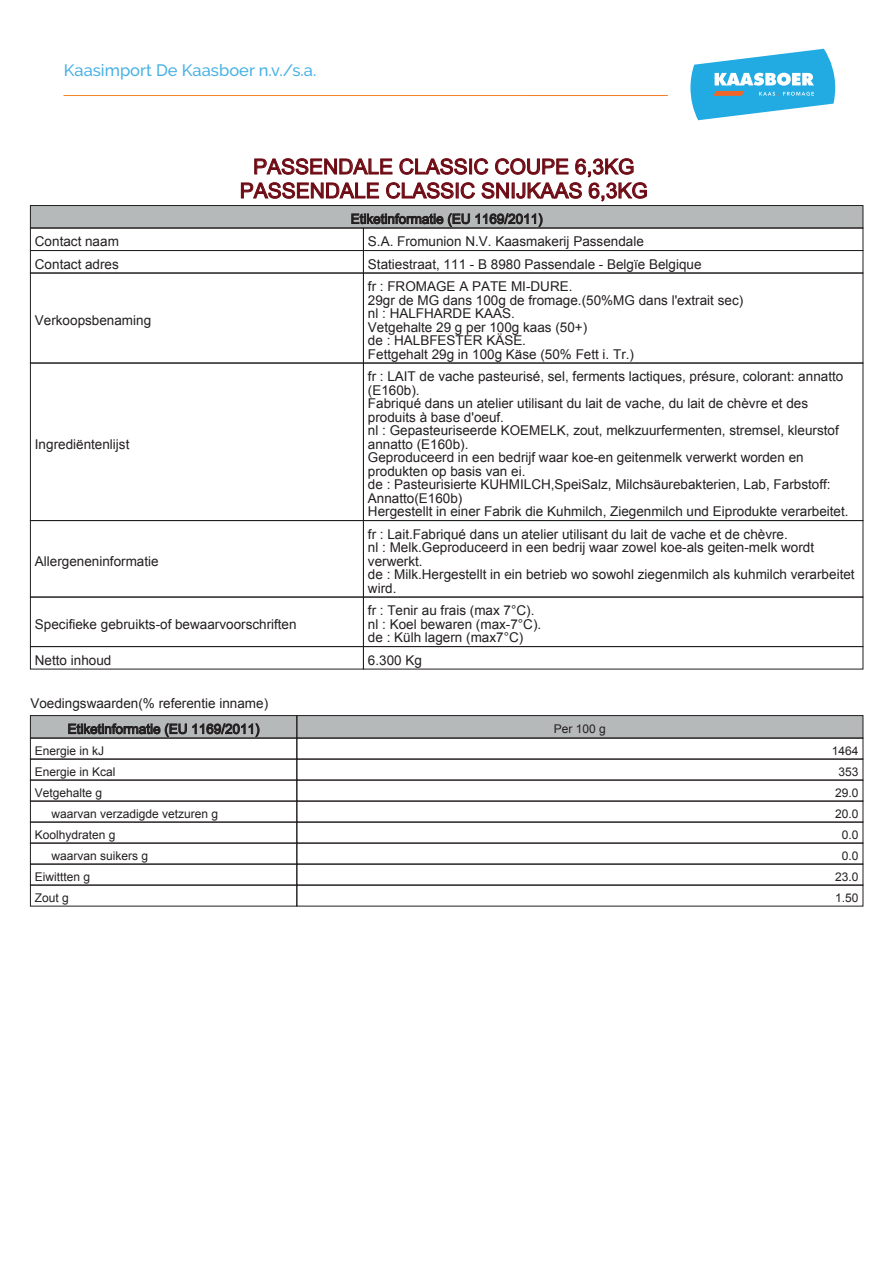
<style>
.page{position:relative;width:893px;height:1263px;background:#fff}
.page>*{position:absolute;margin:0;border:0;box-sizing:border-box;transform-origin:0 0}
.t1{font:21px/24px "Arial";color:#6d0a13;text-align:center}
.t2{font:500 16.5px "Raleway";color:#49b1e4}
.t3{font:13.5px/13.5px "Arial";color:#231f20}
.t4{font:12px "Arial";color:#231f20}
</style>
<div class="page">
<svg style="left:690px;top:49px;width:145px;height:71px"></svg>
<svg style="left:241px;top:158px;width:406px;height:44px"></svg>
<div style="left:30px;top:206px;width:833px;height:22px;background:#b6b9b9"></div>
<div style="left:30px;top:205px;width:833px;height:23px;border:1px solid #231f20"></div>
<div style="left:30px;top:228px;width:334px;height:23px;border:1px solid #231f20"></div>
<div style="left:363px;top:228px;width:500px;height:23px;border:1px solid #231f20"></div>
<div style="left:30px;top:250px;width:334px;height:23px;border:1px solid #231f20"></div>
<div style="left:363px;top:250px;width:500px;height:23px;border:1px solid #231f20"></div>
<div style="left:30px;top:273px;width:334px;height:90px;border:1px solid #231f20"></div>
<div style="left:363px;top:273px;width:500px;height:90px;border:1px solid #231f20"></div>
<div style="left:30px;top:363px;width:334px;height:158px;border:1px solid #231f20"></div>
<div style="left:363px;top:363px;width:500px;height:158px;border:1px solid #231f20"></div>
<div style="left:30px;top:520px;width:334px;height:77px;border:1px solid #231f20"></div>
<div style="left:363px;top:520px;width:500px;height:77px;border:1px solid #231f20"></div>
<div style="left:30px;top:597px;width:334px;height:50px;border:1px solid #231f20"></div>
<div style="left:363px;top:597px;width:500px;height:50px;border:1px solid #231f20"></div>
<div style="left:30px;top:646px;width:334px;height:23px;border:1px solid #231f20"></div>
<div style="left:363px;top:646px;width:500px;height:23px;border:1px solid #231f20"></div>
<svg style="left:351px;top:213px;width:192px;height:14px"></svg>
<div style="left:30px;top:716px;width:267px;height:22px;background:#b6b9b9"></div>
<div style="left:297px;top:716px;width:566px;height:22px;background:#b6b9b9"></div>
<div style="left:30px;top:715px;width:267px;height:23px;border:1px solid #231f20"></div>
<div style="left:296px;top:715px;width:567px;height:23px;border:1px solid #231f20"></div>
<div style="left:30px;top:738px;width:267px;height:21px;border:1px solid #231f20"></div>
<div style="left:296px;top:738px;width:567px;height:21px;border:1px solid #231f20"></div>
<div style="left:30px;top:759px;width:267px;height:21px;border:1px solid #231f20"></div>
<div style="left:296px;top:759px;width:567px;height:21px;border:1px solid #231f20"></div>
<div style="left:30px;top:780px;width:267px;height:21px;border:1px solid #231f20"></div>
<div style="left:296px;top:780px;width:567px;height:21px;border:1px solid #231f20"></div>
<div style="left:30px;top:801px;width:267px;height:21px;border:1px solid #231f20"></div>
<div style="left:296px;top:801px;width:567px;height:21px;border:1px solid #231f20"></div>
<div style="left:30px;top:822px;width:267px;height:21px;border:1px solid #231f20"></div>
<div style="left:296px;top:822px;width:567px;height:21px;border:1px solid #231f20"></div>
<div style="left:30px;top:843px;width:267px;height:21px;border:1px solid #231f20"></div>
<div style="left:296px;top:843px;width:567px;height:21px;border:1px solid #231f20"></div>
<div style="left:30px;top:864px;width:267px;height:21px;border:1px solid #231f20"></div>
<div style="left:296px;top:864px;width:567px;height:21px;border:1px solid #231f20"></div>
<div style="left:30px;top:885px;width:267px;height:21px;border:1px solid #231f20"></div>
<div style="left:296px;top:885px;width:567px;height:21px;border:1px solid #231f20"></div>
<svg style="left:68px;top:723px;width:192px;height:14px"></svg>
<p class="t2" style="left:64px;top:60px;width:254px">Kaasimport De Kaasboer n.v./s.a.</p>
<h1 class="t1" style="left:240px;top:155px;width:410px">PASSENDALE CLASSIC COUPE 6,3KG<br>PASSENDALE CLASSIC SNIJKAAS 6,3KG</h1>
<p class="t3" style="left:351px;top:212px;width:193px">Etiketinformatie (EU 1169/2011)</p>
<p class="t3" style="left:35px;top:235px;width:85px">Contact naam</p>
<p class="t3" style="left:368px;top:235px;width:277px">S.A. Fromunion N.V. Kaasmakerij Passendale</p>
<p class="t3" style="left:35px;top:257px;width:85px">Contact adres</p>
<p class="t3" style="left:368px;top:257px;width:335px">Statiestraat, 111 - B 8980 Passendale - Belgïe Belgique</p>
<p class="t3" style="left:35px;top:313px;width:118px">Verkoopsbenaming</p>
<p class="t3" style="left:35px;top:437px;width:96px">Ingrediëntenlijst</p>
<p class="t3" style="left:35px;top:554px;width:125px">Allergeneninformatie</p>
<p class="t3" style="left:35px;top:617px;width:263px">Specifieke gebruikts-of bewaarvoorschriften</p>
<p class="t3" style="left:368px;top:280px;width:377px">fr : FROMAGE A PATE MI-DURE.<br>29gr de MG dans 100g de fromage.(50%MG dans l'extrait sec) nl : HALFHARDE KAAS.<br>Vetgehalte 29 g per 100g kaas (50+)<br>de : HALBFESTER KÄSE.<br>Fettgehalt 29g in 100g Käse (50% Fett i. Tr.)</p>
<p class="t3" style="left:368px;top:370px;width:482px">fr : LAIT de vache pasteurisé, sel, ferments lactiques, présure, colorant: annatto (E160b).<br>Fabriqué dans un atelier utilisant du lait de vache, du lait de chèvre et des produits à base d'oeuf.<br>nl : Gepasteuriseerde KOEMELK, zout, melkzuurfermenten, stremsel, kleurstof annatto (E160b).<br>Geproduceerd in een bedrijf waar koe-en geitenmelk verwerkt worden en produkten op basis van ei.<br>de : Pasteurisierte KUHMILCH,SpeiSalz, Milchsäurebakterien, Lab, Farbstoff:<br>Annatto(E160b)<br>Hergestellt in einer Fabrik die Kuhmilch, Ziegenmilch und Eiprodukte verarbeitet.</p>
<p class="t3" style="left:368px;top:527px;width:488px">fr : Lait.Fabriqué dans un atelier utilisant du lait de vache et de chèvre.<br>nl : Melk.Geproduceerd in een bedrij waar zowel koe-als geiten-melk wordt verwerkt.<br>de : Milk.Hergestellt in ein betrieb wo sowohl ziegenmilch als kuhmilch verarbeitet wird.</p>
<p class="t3" style="left:368px;top:604px;width:175px">fr : Tenir au frais (max 7°C). nl : Koel bewaren (max-7°C). de : Külh lagern (max7°C)</p>
<p class="t3" style="left:35px;top:653px;width:78px">Netto inhoud</p>
<p class="t3" style="left:368px;top:653px;width:55px">6.300 Kg</p>
<p class="t3" style="left:30px;top:697px;width:239px">Voedingswaarden(% referentie inname)</p>
<p class="t3" style="left:68px;top:722px;width:193px">Etiketinformatie (EU 1169/2011)</p>
<p class="t4" style="left:554px;top:721px;width:53px">Per 100 g</p>
<p class="t4" style="left:35px;top:742px;width:71px">Energie in kJ</p>
<p class="t4" style="left:832px;top:742px;width:28px">1464</p>
<p class="t4" style="left:35px;top:763px;width:82px">Energie in Kcal</p>
<p class="t4" style="left:838px;top:763px;width:22px">353</p>
<p class="t4" style="left:35px;top:784px;width:69px">Vetgehalte g</p>
<p class="t4" style="left:835px;top:784px;width:25px">29.0</p>
<p class="t4" style="left:52px;top:805px;width:168px">waarvan verzadigde vetzuren g</p>
<p class="t4" style="left:835px;top:805px;width:25px">20.0</p>
<p class="t4" style="left:35px;top:826px;width:82px">Koolhydraten g</p>
<p class="t4" style="left:842px;top:826px;width:18px">0.0</p>
<p class="t4" style="left:52px;top:847px;width:98px">waarvan suikers g</p>
<p class="t4" style="left:842px;top:847px;width:18px">0.0</p>
<p class="t4" style="left:35px;top:868px;width:57px">Eiwittten g</p>
<p class="t4" style="left:835px;top:868px;width:25px">23.0</p>
<p class="t4" style="left:35px;top:889px;width:35px">Zout g</p>
<p class="t4" style="left:835px;top:889px;width:25px">1.50</p>
</div>
